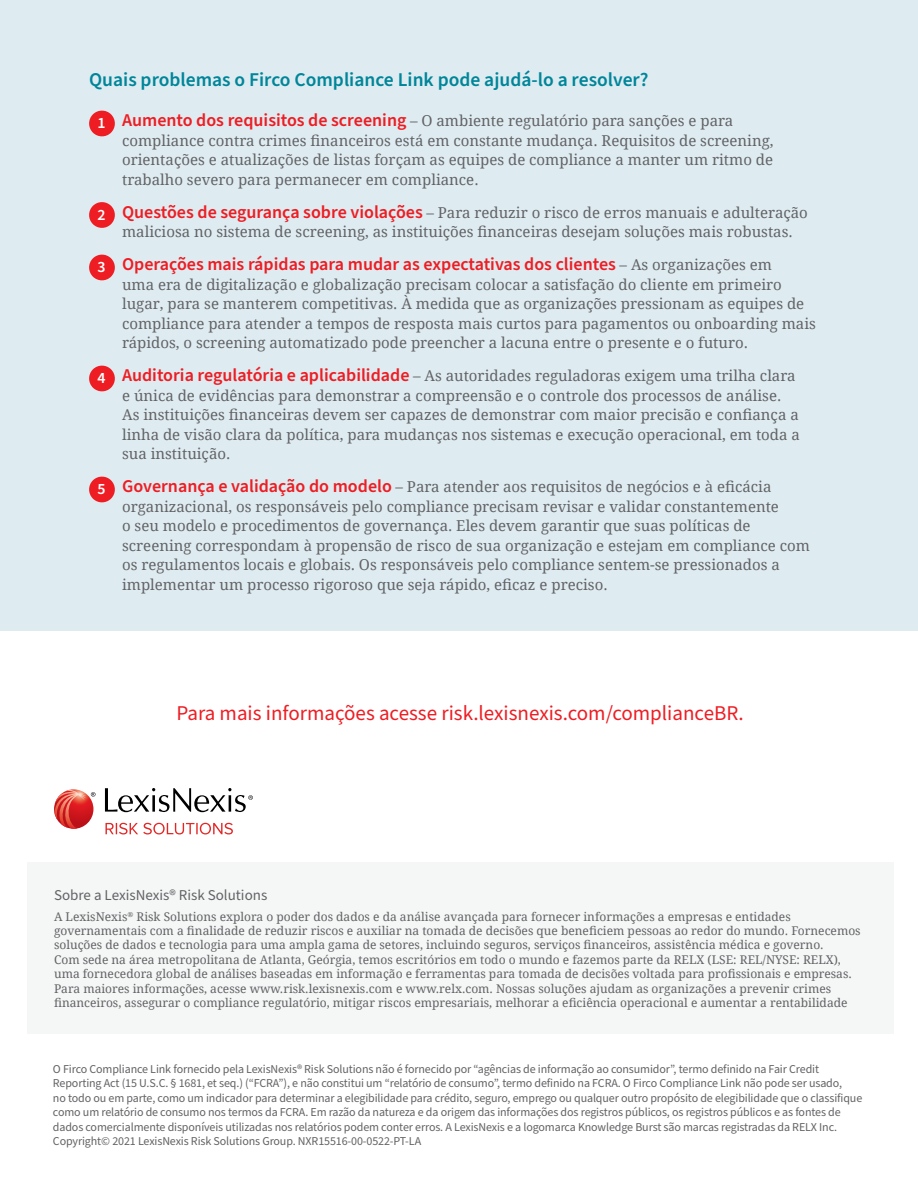
<style>
.page{position:relative;width:918px;height:1188px;background:#fff}
.page>*{position:absolute;margin:0;border:0;box-sizing:border-box;transform-origin:0 0}
.Back_Cover_CTA{font:21px "Source Sans Pro";color:#ee1d23}
.Content_-_Subhead_co{font:600 19.5px "Source Sans Pro";color:#008599}
.Content_-_1_Column{font:600 18px "Source Sans Pro";color:#ee1d23}
.t1{font:600 15.75px "Source Sans Pro";color:#fff}
.Content_-_1_Column-2{font:15px/19.5px "Droid Serif";color:#636366}
.Back_Cover_Subhead{font:15px "Source Sans Pro";color:#636366}
.Back_Cover__About__C{font:12px/14.4px "Droid Serif";color:#636366}
.Back_Cover_Legal{font:12px/14.4px "Source Sans Pro";letter-spacing:-.01em;color:#636366}
.s1{font-family:"Source Sans Pro";font-weight:600;font-size:18px;color:#ee1d23}
.s2{font-family:"Droid Serif";font-weight:400;font-size:15px;color:#636366}
</style>
<div class="page">
<div style="left:0;top:0;width:918px;height:631px;background:#deecf1"></div>
<svg style="left:89px;top:110px;width:26px;height:27px"></svg>
<svg style="left:89px;top:202px;width:26px;height:26px"></svg>
<svg style="left:89px;top:254px;width:26px;height:27px"></svg>
<svg style="left:89px;top:365px;width:26px;height:27px"></svg>
<svg style="left:89px;top:476px;width:26px;height:27px"></svg>
<div style="left:27px;top:863px;width:867px;height:171px;background:#f5f6f6"></div>
<svg style="left:105px;top:823px;width:128px;height:11px"></svg>
<svg style="left:105px;top:788px;width:148px;height:24px"></svg>
<svg style="left:54px;top:790px;width:41px;height:39px"></svg>
<p class="Content_-_Subhead_co" style="left:89px;top:67px;width:561px">Quais problemas o Firco Compliance Link pode ajudá-lo a resolver?</p>
<p class="t1" style="left:98px;top:112px;width:10px">1</p>
<p class="Content_-_1_Column-2" style="left:122px;top:111px;width:653px"><span class="s1">Aumento dos requisitos de screening</span> – O ambiente regulatório para sanções e para compliance contra crimes financeiros está em constante mudança. Requisitos de screening, orientações e atualizações de listas forçam as equipes de compliance a manter um ritmo de trabalho severo para permanecer em compliance.</p>
<p class="t1" style="left:98px;top:204px;width:10px">2</p>
<p class="Content_-_1_Column-2" style="left:122px;top:202px;width:687px"><span class="s1">Questões de segurança sobre violações</span> – Para reduzir o risco de erros manuais e adulteração maliciosa no sistema de screening, as instituições financeiras desejam soluções mais robustas.</p>
<p class="t1" style="left:98px;top:256px;width:10px">3</p>
<p class="Content_-_1_Column" style="left:122px;top:252px;width:651px">Operações mais rápidas para mudar as expectativas dos clientes <span class="s2">– As organizações em</span></p>
<p class="Content_-_1_Column-2" style="left:122px;top:274px;width:695px">uma era de digitalização e globalização precisam colocar a satisfação do cliente em primeiro lugar, para se manterem competitivas. À medida que as organizações pressionam as equipes de compliance para atender a tempos de resposta mais curtos para pagamentos ou onboarding mais rápidos, o screening automatizado pode preencher a lacuna entre o presente e o futuro.</p>
<p class="t1" style="left:98px;top:367px;width:10px">4</p>
<p class="Content_-_1_Column-2" style="left:122px;top:366px;width:679px"><span class="s1">Auditoria regulatória e aplicabilidade</span> – As autoridades reguladoras exigem uma trilha clara e única de evidências para demonstrar a compreensão e o controle dos processos de análise.<br>As instituições financeiras devem ser capazes de demonstrar com maior precisão e confiança a linha de visão clara da política, para mudanças nos sistemas e execução operacional, em toda a sua instituição.</p>
<p class="t1" style="left:98px;top:478px;width:10px">5</p>
<p class="Content_-_1_Column-2" style="left:122px;top:477px;width:689px"><span class="s1">Governança e validação do modelo</span> – Para atender aos requisitos de negócios e à eficácia organizacional, os responsáveis pelo compliance precisam revisar e validar constantemente<br>o seu modelo e procedimentos de governança. Eles devem garantir que suas políticas de screening correspondam à propensão de risco de sua organização e estejam em compliance com os regulamentos locais e globais. Os responsáveis pelo compliance sentem-se pressionados a implementar um processo rigoroso que seja rápido, eficaz e preciso.</p>
<p class="Back_Cover_CTA" style="left:176px;top:699px;width:569px">Para mais informações acesse risk.lexisnexis.com/complianceBR.</p>
<p class="Back_Cover_Subhead" style="left:54px;top:885px;width:215px">Sobre a LexisNexis® Risk Solutions</p>
<p class="Back_Cover__About__C" style="left:54px;top:909px;width:808px">A LexisNexis<sup>®</sup> Risk Solutions explora o poder dos dados e da análise avançada para fornecer informações a empresas e entidades governamentais com a finalidade de reduzir riscos e auxiliar na tomada de decisões que beneficiem pessoas ao redor do mundo. Fornecemos soluções de dados e tecnologia para uma ampla gama de setores, incluindo seguros, serviços financeiros, assistência médica e governo.<br>Com sede na área metropolitana de Atlanta, Geórgia, temos escritórios em todo o mundo e fazemos parte da RELX (LSE: REL/NYSE: RELX), uma fornecedora global de análises baseadas em informação e ferramentas para tomada de decisões voltada para profissionais e empresas.<br>Para maiores informações, acesse www.risk.lexisnexis.com e www.relx.com. Nossas soluções ajudam as organizações a prevenir crimes financeiros, assegurar o compliance regulatório, mitigar riscos empresariais, melhorar a eficiência operacional e aumentar a rentabilidade</p>
<p class="Back_Cover_Legal" style="left:53px;top:1062px;width:811px">O Firco Compliance Link fornecido pela LexisNexis® Risk Solutions não é fornecido por “agências de informação ao consumidor”, termo definido na Fair Credit Reporting Act (15 U.S.C. § 1681, et seq.) (“FCRA”), e não constitui um “relatório de consumo”, termo definido na FCRA. O Firco Compliance Link não pode ser usado,<br>no todo ou em parte, como um indicador para determinar a elegibilidade para crédito, seguro, emprego ou qualquer outro propósito de elegibilidade que o classifique como um relatório de consumo nos termos da FCRA. Em razão da natureza e da origem das informações dos registros públicos, os registros públicos e as fontes de dados comercialmente disponíveis utilizadas nos relatórios podem conter erros. A LexisNexis e a logomarca Knowledge Burst são marcas registradas da RELX Inc.<br>Copyright© 2021 LexisNexis Risk Solutions Group. NXR15516-00-0522-PT-LA</p>
</div>
